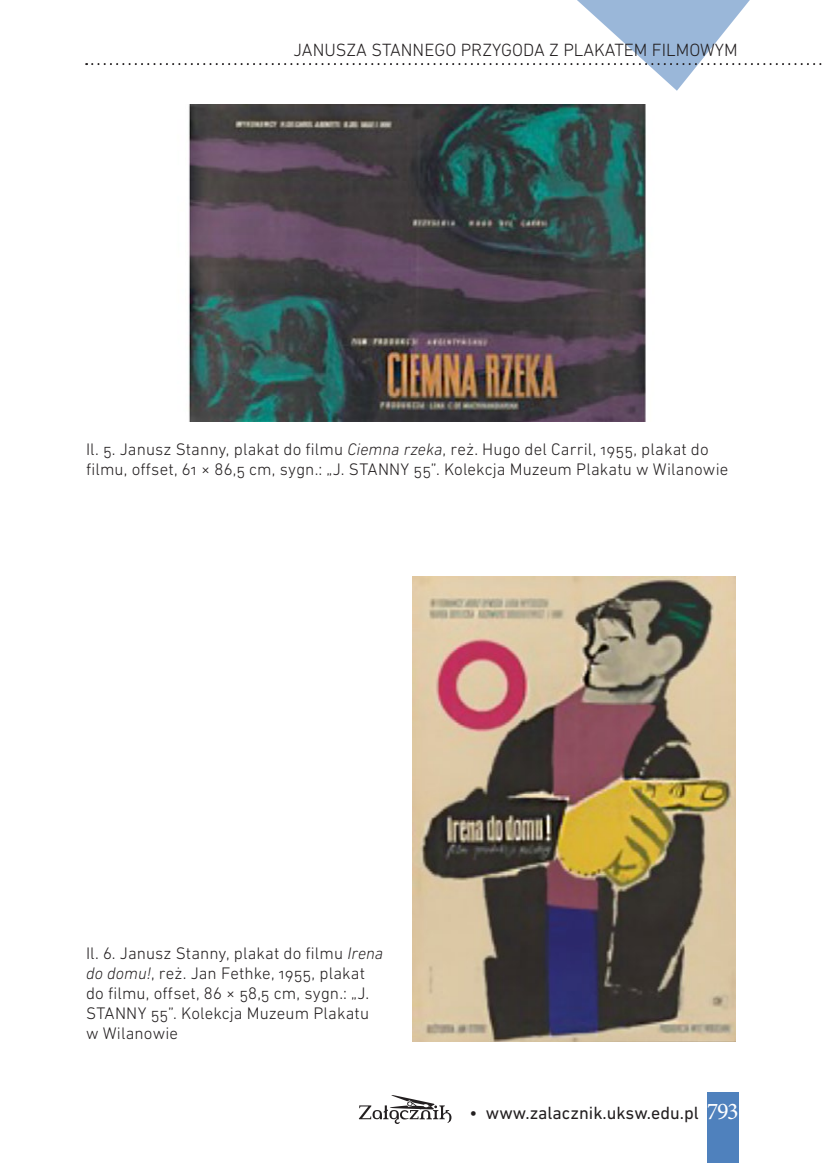
<style>
.page{position:relative;width:823px;height:1163px;background:#fff}
.page>*{position:absolute;margin:0;border:0;box-sizing:border-box;transform-origin:0 0}
.t1{font:24px "Minion Pro";color:#fff}
.t2{font:300 18px "DIN Next LT Pro";color:#231f20}
.t3{font:18px "DIN Next LT Pro";color:#231f20}
.t4{font:300 17px/20px "DIN Next LT Pro";letter-spacing:.005em;color:#231f20}
.s1{font-style:italic}
</style>
<div class="page">
<div style="left:707px;top:1092px;width:31px;height:70px;background:#4f81bd"></div>
<svg style="left:86px;top:0;width:736px;height:91px"></svg>
<svg style="left:358px;top:1095px;width:93px;height:28px"></svg>
<img style="left:188px;top:104px;width:458px;height:317px">
<img style="left:412px;top:576px;width:323px;height:465px">
<p class="t2" style="left:293px;top:39px;width:445px">Janusza Stannego przygoda z plakatem filmowym</p>
<p class="t4" style="left:86px;top:439px;width:624px">I l. 5. Janusz Stanny, plakat do filmu <span class="s1">Ciemna rzeka</span>, reż. Hugo del Carril, 1955, plakat do filmu, offset, 61 × 86,5 cm, sygn.: „J. STANNY</p>
<p class="t4" style="left:413px;top:459px;width:316px">55”. Kolekcja M uzeum Plakatu w Wilanowie</p>
<p class="t4" style="left:86px;top:943px;width:298px">I l. 6. Janusz Stanny, plakat do filmu <span class="s1">Irena do domu!</span>, reż. Jan Fethke, 1955, plakat do filmu, offset, 86 × 58,5 cm, sygn.: „J.<br>STANNY</p>
<p class="t4" style="left:86px;top:1003px;width:284px;text-indent:65px">55”. Kolekcja M uzeum Plakatu w Wilanowie</p>
<p class="t3" style="left:469px;top:1101px;width:231px">• www.zalacznik.uksw.edu.pl</p>
<h1 class="t1" style="left:706px;top:1094px;width:33px">793</h1>
</div>
